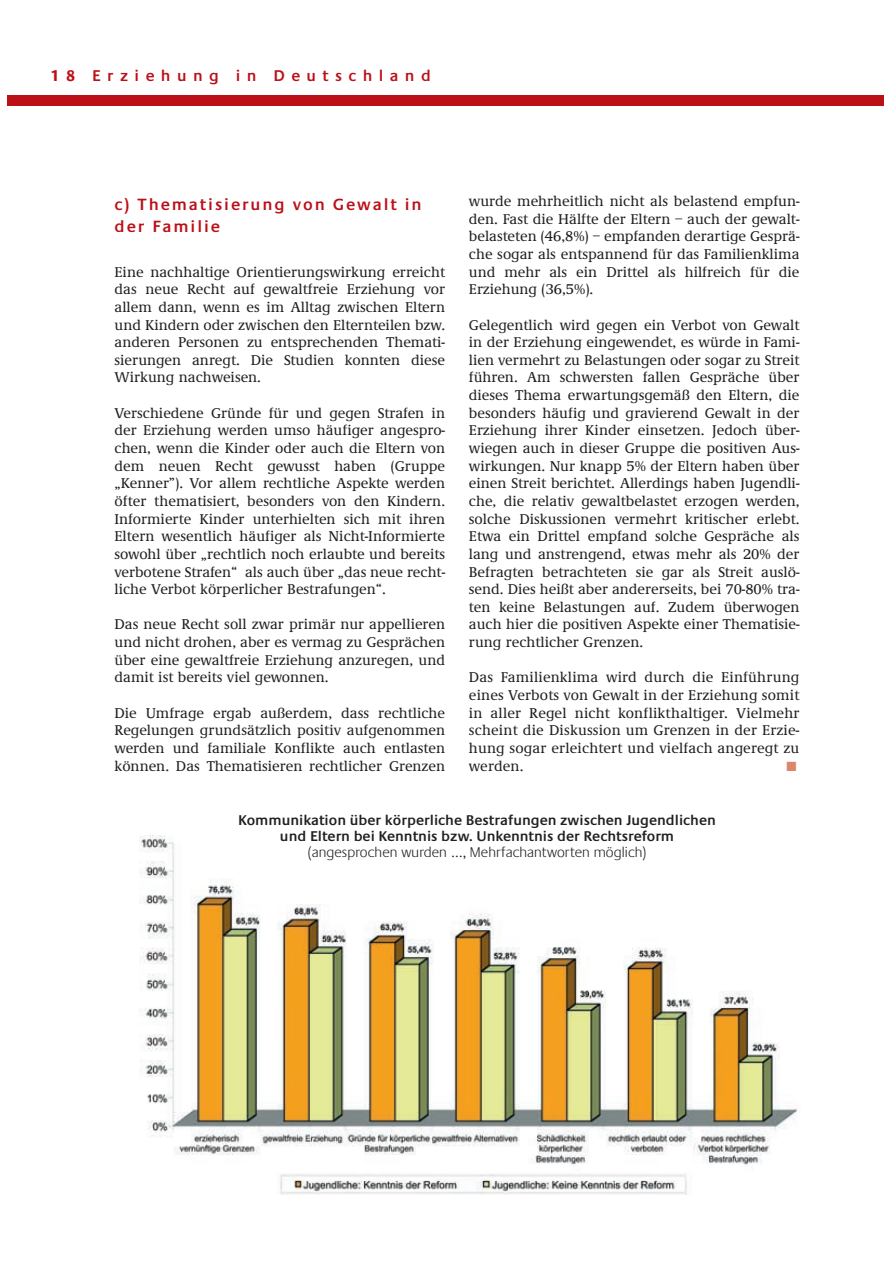
<style>
.page{position:relative;width:893px;height:1263px;background:#fff}
.page>*{position:absolute;margin:0;border:0;box-sizing:border-box;transform-origin:0 0}
.t1{font:600 16.95px/22px "Praxis EF";letter-spacing:.115em;color:#bb1018}
.t2{font:600 16.2px "Praxis EF";letter-spacing:.395em;color:#bb1018}
.t3{font:500 14.7px/17.7px "Demos EF";color:#231f20;text-align:justify}
.t4{font:600 14.7px/16.2px "Praxis EF";color:#231f20;text-align:center}
.t5{font:300 14.7px "Praxis EF";letter-spacing:.01em;color:#231f20}
.t6{font:13.2px "Zapf Dingbats";color:#da856c}
.s1{font-weight:700}
</style>
<div class="page">
<div style="left:7px;top:95px;width:877px;height:11px;background:#bb1018"></div>
<img style="left:140px;top:835px;width:657px;height:359px">
<p class="t2" style="left:50px;top:70px;width:382px"><span class="s1">18</span> Erziehung in Deutschland</p>
<p class="t1" style="left:114px;top:194px;width:309px">c) Thematisierung von Gewalt in der Familie</p>
<p class="t3" style="left:114px;top:264px;width:332px">Eine nachhaltige Orientierungswirkung erreicht das neue Recht auf gewaltfreie Erziehung vor allem dann, wenn es im Alltag zwischen Eltern und Kindern oder zwischen den Elternteilen bzw. anderen Personen zu entsprechenden Themati&shy;sierungen anregt. Die Studien konnten diese Wirkung nachweisen.</p>
<p class="t3" style="left:114px;top:405px;width:332px">Verschiedene Gründe für und gegen Strafen in der Erziehung werden umso häufiger angespro&shy;chen, wenn die Kinder oder auch die Eltern von dem neuen Recht gewusst haben (Gruppe „Kenner”). Vor allem rechtliche Aspekte werden öfter thematisiert, besonders von den Kindern.<br>Informierte Kinder unterhielten sich mit ihren Eltern wesentlich häufiger als Nicht-Informierte sowohl über „rechtlich noch erlaubte und bereits verbotene Strafen“ als auch über „das neue recht&shy;liche Verbot körperlicher Bestrafungen“.</p>
<p class="t3" style="left:114px;top:617px;width:332px">Das neue Recht soll zwar primär nur appellieren und nicht drohen, aber es vermag zu Gesprächen über eine gewaltfreie Erziehung anzuregen, und damit ist bereits viel gewonnen.</p>
<p class="t3" style="left:114px;top:705px;width:332px">Die Umfrage ergab außerdem, dass rechtliche Regelungen grundsätzlich positiv aufgenommen werden und familiale Konflikte auch entlasten können. Das Thematisieren rechtlicher Grenzen</p>
<p class="t3" style="left:469px;top:194px;width:332px">wurde mehrheitlich nicht als belastend empfun&shy;den. Fast die Hälfte der Eltern – auch der gewalt&shy;belasteten (46,8%) – empfanden derartige Gesprä&shy;che sogar als entspannend für das Familienklima und mehr als ein Drittel als hilfreich für die Erziehung (36,5%).</p>
<p class="t3" style="left:469px;top:317px;width:332px">Gelegentlich wird gegen ein Verbot von Gewalt in der Erziehung eingewendet, es würde in Fami&shy;lien vermehrt zu Belastungen oder sogar zu Streit führen. Am schwersten fallen Gespräche über dieses Thema erwartungsgemäß den Eltern, die besonders häufig und gravierend Gewalt in der Erziehung ihrer Kinder einsetzen. Jedoch über&shy;wiegen auch in dieser Gruppe die positiven Aus&shy;wirkungen. Nur knapp 5% der Eltern haben über einen Streit berichtet. Allerdings haben Jugendli&shy;che, die relativ gewaltbelastet erzogen werden, solche Diskussionen vermehrt kritischer erlebt.<br>Etwa ein Drittel empfand solche Gespräche als lang und anstrengend, etwas mehr als 20% der Befragten betrachteten sie gar als Streit auslö&shy;send. Dies heißt aber andererseits, bei 70-80% tra&shy;ten keine Belastungen auf. Zudem überwogen auch hier die positiven Aspekte einer Thematisie&shy;rung rechtlicher Grenzen.</p>
<p class="t3" style="left:469px;top:670px;width:332px">Das Familienklima wird durch die Einführung eines Verbots von Gewalt in der Erziehung somit in aller Regel nicht konflikthaltiger. Vielmehr scheint die Diskussion um Grenzen in der Erzie&shy;hung sogar erleichtert und vielfach angeregt zu werden.</p>
<p class="t6" style="left:786px;top:760px;width:12px">■</p>
<p class="t4" style="left:238px;top:813px;width:479px">Kommunikation über körperliche Bestrafungen zwischen Jugendlichen und Eltern bei Kenntnis bzw. Unkenntnis der Rechtsreform</p>
<p class="t5" style="left:307px;top:847px;width:341px">(angesprochen wurden …, Mehrfachantworten möglich)</p>
</div>
